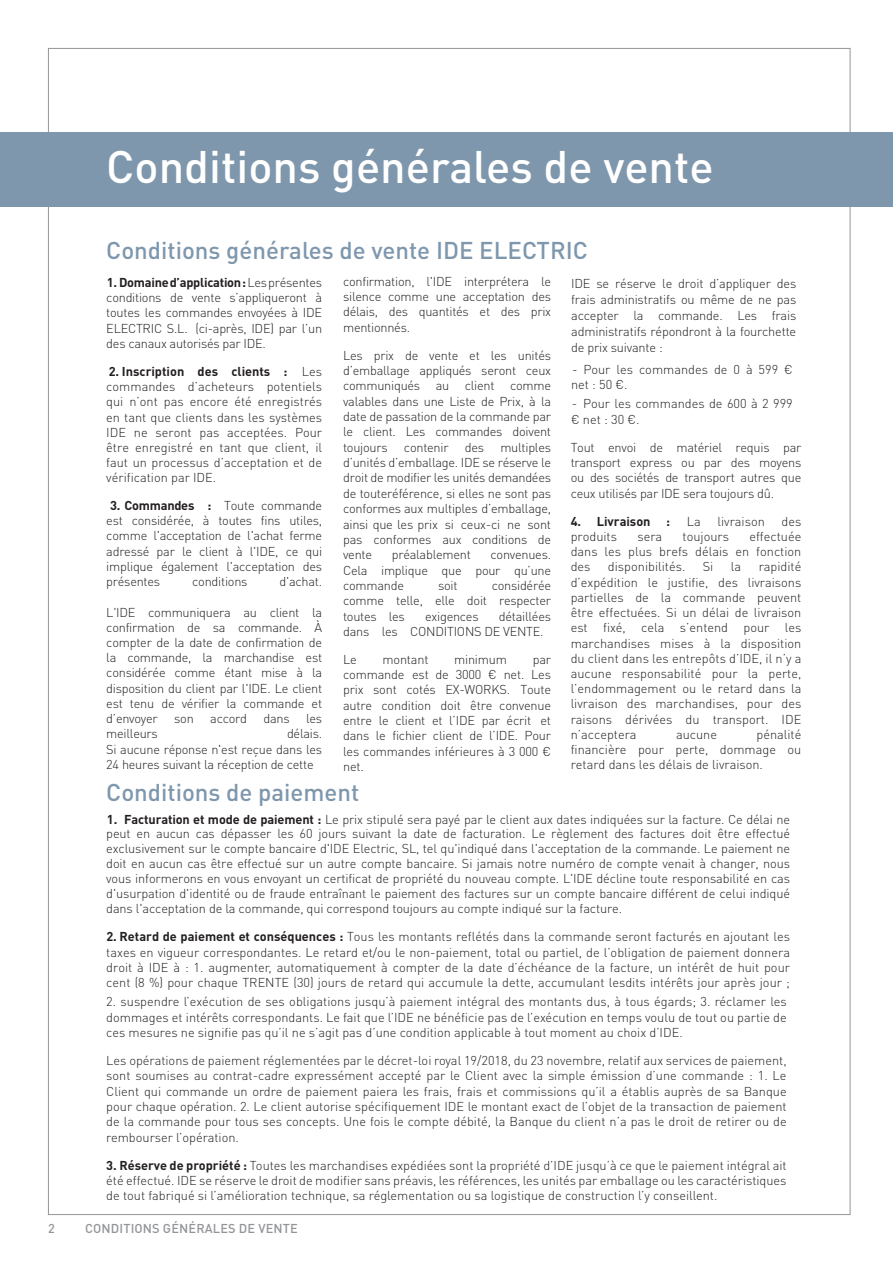
<style>
.page{position:relative;width:893px;height:1263px;background:#fff}
.page>*{position:absolute;margin:0;border:0;box-sizing:border-box;transform-origin:0 0}
.t1{font:500 45px "DIN Pro";color:#fff}
.t2{font:500 24px "DIN Pro";color:#7e97ad}
.t3{font:300 12.75px/15.3px "DIN Pro";letter-spacing:-.015em;color:#231f20;text-align:justify}
.t4{font:500 12.75px "DIN Pro";letter-spacing:.01em;color:#939598}
.t5{font:700 12.75px "DIN Pro";color:#231f20}
.s1{font-weight:700}
</style>
<div class="page">
<div style="left:0;top:132px;width:893px;height:74px;background:#7e97ad"></div>
<h1 class="t1" style="left:106px;top:136px;width:609px">Conditions générales de vente</h1>
<h2 class="t2" style="left:106px;top:234px;width:483px">Conditions générales de vente IDE ELECTRIC</h2>
<p class="t3" style="left:106px;top:274px;width:217px"><span class="s1">1. Domaine d’application :</span> Les présentes conditions de vente s’appliqueront à toutes les commandes envoyées à IDE ELECTRIC S.L. (ci-après, IDE) par l’un des canaux autorisés par IDE.</p>
<p class="t3" style="left:106px;top:363px;width:217px"><span class="s1">2. Inscription des clients :</span> Les commandes d’acheteurs potentiels qui n’ont pas encore été enregistrés en tant que clients dans les systèmes IDE ne seront pas acceptées. Pour être enregistré en tant que client, il faut un processus d’acceptation et de vérification par IDE.</p>
<p class="t3" style="left:106px;top:498px;width:217px;text-indent:4px"><span class="s1">3. Commandes :</span> Toute commande est considérée, à toutes fins utiles, comme l'acceptation de l'achat ferme adressé par le client à l'IDE, ce qui implique également l'acceptation des présentes</p>
<p class="t3" style="left:343px;top:273px;width:209px">confirmation, l'IDE interprétera le silence comme une acceptation des délais, des quantités et des prix mentionnés.</p>
<p class="t3" style="left:343px;top:347px;width:209px">Les prix de vente et les unités d’emballage appliqués seront ceux communiqués au client comme valables dans une Liste de Prix, à la date de passation de la commande par le client. Les commandes doivent toujours</p>
<p class="t3" style="left:571px;top:275px;width:227px;line-height:15.9px">IDE se réserve le droit d’appliquer des frais administratifs ou même de ne pas accepter la commande. Les frais administratifs répondront à la fourchette de prix suivante :</p>
<p class="t3" style="left:571px;top:362px;width:223px;line-height:14.7px">- Pour les commandes de 0 à 599 € net : 50 €.</p>
<p class="t3" style="left:571px;top:396px;width:223px">- Pour les commandes de 600 à 2 999 € net : 30 €.</p>
<p class="t3" style="left:571px;top:439px;width:232px">Tout envoi de matériel requis par transport express ou par des moyens ou des sociétés de transport autres que ceux utilisés par IDE sera toujours dû.</p>
<p class="t5" style="left:571px;top:512px;width:101px">4. Livraison :</p>
<p class="t3" style="left:687px;top:513px;width:15px">La</p>
<p class="t3" style="left:717px;top:513px;width:49px">livraison</p>
<p class="t3" style="left:781px;top:513px;width:21px">des</p>
<p class="t3" style="left:571px;top:528px;width:48px">produits</p>
<p class="t3" style="left:637px;top:528px;width:26px">sera</p>
<p class="t3" style="left:683px;top:528px;width:48px">toujours</p>
<p class="t3" style="left:343px;top:439px;width:209px;text-indent:157px">multiples d’unités d’emballage. IDE se réserve le droit de modifier les unités demandées de touteréférence, si elles ne sont pas conformes aux multiples d’emballage, ainsi que les prix si ceux-ci ne sont pas conformes aux conditions de vente</p>
<p class="t3" style="left:404px;top:439px;width:46px">contenir</p>
<p class="t3" style="left:465px;top:439px;width:21px">des</p>
<p class="t3" style="left:571px;top:528px;width:232px;text-indent:179px">effectuée dans les plus brefs délais en fonction des</p>
<p class="t3" style="left:392px;top:546px;width:81px">préalablement</p>
<p class="t3" style="left:343px;top:546px;width:209px;text-indent:147px">convenues.<br>Cela implique que pour qu’une commande</p>
<p class="t3" style="left:571px;top:559px;width:232px;text-indent:188px">rapidité d’expédition le justifie, des livraisons partielles de la commande peuvent être effectuées. Si un délai de livraison est fixé, cela s’entend pour les marchandises mises à la disposition du client dans les entrepôts d’IDE, il n’y a aucune responsabilité pour la perte, l’endommagement ou le retard dans la livraison des marchandises, pour des raisons dérivées du transport. IDE n’acceptera</p>
<p class="t3" style="left:608px;top:559px;width:79px">disponibilités.</p>
<p class="t3" style="left:703px;top:559px;width:12px">Si</p>
<p class="t3" style="left:731px;top:559px;width:12px">la</p>
<p class="t3" style="left:192px;top:573px;width:57px">conditions</p>
<p class="t3" style="left:280px;top:573px;width:44px">d'achat.</p>
<p class="t3" style="left:106px;top:604px;width:217px">L'IDE communiquera au client la confirmation de sa commande. À compter de la date de confirmation de la commande, la marchandise est considérée comme étant mise à la disposition du client par l'IDE. Le client est tenu de vérifier la commande et d’envoyer</p>
<p class="t3" style="left:343px;top:577px;width:209px;text-indent:149px">considérée comme telle, elle doit respecter toutes les</p>
<p class="t3" style="left:438px;top:577px;width:21px">soit</p>
<p class="t3" style="left:343px;top:608px;width:209px;text-indent:156px">détaillées dans les CONDITIONS DE VENTE.</p>
<p class="t3" style="left:343px;top:651px;width:15px">Le</p>
<p class="t3" style="left:382px;top:651px;width:47px">montant</p>
<p class="t3" style="left:454px;top:651px;width:54px">minimum</p>
<p class="t3" style="left:425px;top:608px;width:55px">exigences</p>
<p class="t3" style="left:343px;top:651px;width:209px;text-indent:190px">par commande est de 3000 € net. Les prix sont cotés EX-WORKS. Toute autre condition doit être convenue entre le client et l’IDE par écrit et dans le fichier client de l’IDE. Pour les commandes inférieures à 3 000 € net.</p>
<p class="t3" style="left:174px;top:710px;width:21px">son</p>
<p class="t3" style="left:210px;top:710px;width:38px">accord</p>
<p class="t3" style="left:263px;top:710px;width:28px">dans</p>
<p class="t3" style="left:306px;top:710px;width:18px">les</p>
<p class="t3" style="left:106px;top:726px;width:217px;text-indent:181px">délais.<br>Si aucune réponse n'est reçue dans les 24 heures suivant la réception de cette</p>
<p class="t3" style="left:106px;top:726px;width:53px">meilleurs</p>
<p class="t3" style="left:571px;top:726px;width:232px;text-indent:186px">pénalité financière pour perte, dommage ou retard dans les délais de livraison.</p>
<p class="t3" style="left:676px;top:726px;width:43px">aucune</p>
<h2 class="t2" style="left:106px;top:776px;width:255px">Conditions de paiement</h2>
<p class="t3" style="left:106px;top:811px;width:685px"><span class="s1">1. Facturation et mode de paiement :</span> Le prix stipulé sera payé par le client aux dates indiquées sur la facture. Ce délai ne peut en aucun cas dépasser les 60 jours suivant la date de facturation. Le règlement des factures doit être effectué exclusivement sur le compte bancaire d'IDE Electric, SL, tel qu'indiqué dans l'acceptation de la commande. Le paiement ne doit en aucun cas être effectué sur un autre compte bancaire. Si jamais notre numéro de compte venait à changer, nous vous informerons en vous envoyant un certificat de propriété du nouveau compte. L'IDE décline toute responsabilité en cas d'usurpation d'identité ou de fraude entraînant le paiement des factures sur un compte bancaire différent de celui indiqué dans l'acceptation de la commande, qui correspond toujours au compte indiqué sur la facture.</p>
<p class="t3" style="left:106px;top:929px;width:685px"><span class="s1">2. Retard de paiement et conséquences :</span> Tous les montants reflétés dans la commande seront facturés en ajoutant les taxes en vigueur correspondantes. Le retard et/ou le non-paiement, total ou partiel, de l’obligation de paiement donnera droit à IDE à : 1. augmenter, automatiquement à compter de la date d’échéance de la facture, un intérêt de huit pour cent (8 %) pour chaque TRENTE (30) jours de retard qui accumule la dette, accumulant lesdits intérêts jour après jour ;</p>
<p class="t3" style="left:106px;top:994px;width:682px">2. suspendre l’exécution de ses obligations jusqu’à paiement intégral des montants dus, à tous égards; 3. réclamer les dommages et intérêts correspondants. Le fait que l’IDE ne bénéficie pas de l’exécution en temps voulu de tout ou partie de ces mesures ne signifie pas qu’il ne s’agit pas d’une condition applicable à tout moment au choix d’IDE.</p>
<p class="t3" style="left:106px;top:1052px;width:682px">Les opérations de paiement réglementées par le décret-loi royal 19/2018, du 23 novembre, relatif aux services de paiement, sont soumises au contrat-cadre expressément accepté par le Client avec la simple émission d’une commande : 1. Le Client qui commande un ordre de paiement paiera les frais, frais et commissions qu’il a établis auprès de sa Banque pour chaque opération. 2. Le client autorise spécifiquement IDE le montant exact de l’objet de la transaction de paiement de la commande pour tous ses concepts. Une fois le compte débité, la Banque du client n’a pas le droit de retirer ou de rembourser l’opération.</p>
<p class="t3" style="left:106px;top:1157px;width:682px"><span class="s1">3. Réserve de propriété :</span> Toutes les marchandises expédiées sont la propriété d’IDE jusqu’à ce que le paiement intégral ait été effectué. IDE se réserve le droit de modifier sans préavis, les références, les unités par emballage ou les caractéristiques de tout fabriqué si l’amélioration technique, sa réglementation ou sa logistique de construction l’y conseillent.</p>
<p class="t4" style="left:48px;top:1219px;width:8px">2</p>
<p class="t4" style="left:85px;top:1219px;width:214px">CONDITIONS GÉNÉRALES DE VENTE</p>
</div>
